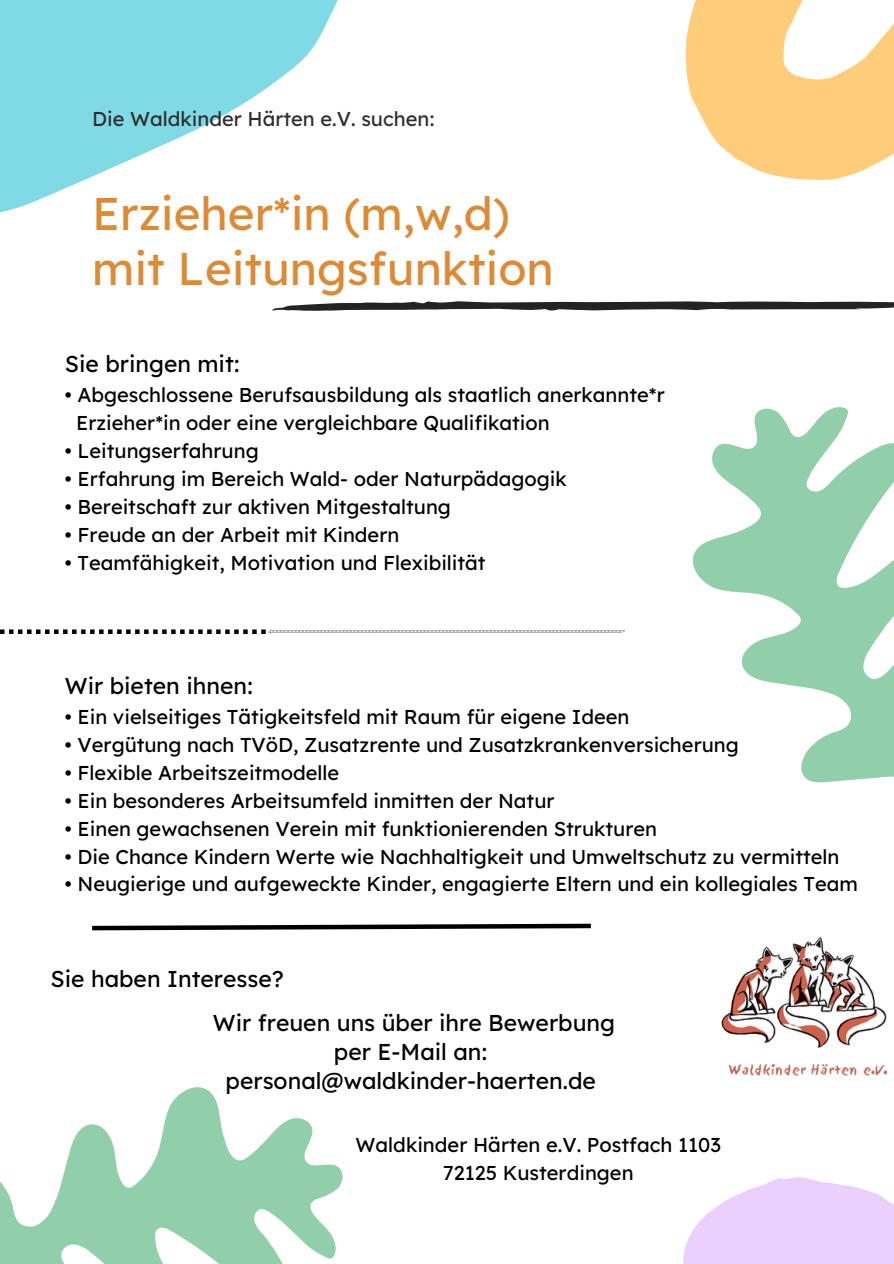
<style>
.page{position:relative;width:894px;height:1264px;background:#fff}
.page>*{position:absolute;margin:0;border:0;box-sizing:border-box;transform-origin:0 0}
.t1{font:45.75px/54.8px "Lexend Deca";color:#dd8a34}
.t2{font:22.95px/29px "Lexend Deca";color:#000;text-align:center}
.t3{font:20.1px "Lexend Deca";color:#000}
.t4{font:20.1px "Lexend Deca";color:#2d2d2d}
</style>
<div class="page">
<svg style="left:0;top:0;width:338px;height:213px;fill:#7fdae6"></svg>
<svg style="left:685px;top:0;width:208px;height:180px;fill:#ffcd79"></svg>
<svg style="left:0;top:1087px;width:343px;height:176px;fill:#91cfaa"></svg>
<img style="left:721px;top:937px;width:167px;height:139px">
<svg style="left:683px;top:1177px;width:210px;height:86px"></svg>
<svg style="left:92px;top:923px;width:499px;height:8px"></svg>
<svg style="left:0;top:629px;width:588px;height:5px"></svg>
<svg style="left:272px;top:301px;width:621px;height:10px"></svg>
<svg style="left:588px;top:407px;width:305px;height:376px"></svg>
<p class="t4" style="left:92px;top:106px;width:344px">Die Waldkinder Härten e.V. suchen:</p>
<p class="t1" style="left:92px;top:186px;width:463px">Erzieher*in (m,w,d) mit Leitungsfunktion</p>
<p class="t2" style="left:65px;top:349px;width:176px">Sie bringen mit:</p>
<h1 class="t3" style="left:65px;top:382px;width:601px">• Abgeschlossene Berufsausbildung als staatlich anerkannte*r</h1>
<p class="t3" style="left:76px;top:410px;width:475px">Erzieher*in oder eine vergleichbare Qualifikation</p>
<p class="t3" style="left:65px;top:438px;width:195px">• Leitungserfahrung</p>
<p class="t3" style="left:65px;top:465px;width:503px">• Erfahrung im Bereich Wald- oder Naturpädagogik</p>
<p class="t3" style="left:65px;top:493px;width:387px">• Bereitschaft zur aktiven Mitgestaltung</p>
<p class="t3" style="left:65px;top:521px;width:336px">• Freude an der Arbeit mit Kindern</p>
<p class="t3" style="left:65px;top:549px;width:422px">• Teamfähigkeit, Motivation und Flexibilität</p>
<p class="t2" style="left:65px;top:670px;width:190px">Wir bieten ihnen:</p>
<p class="t3" style="left:65px;top:703px;width:566px">• Ein vielseitiges Tätigkeitsfeld mit Raum für eigene Ideen</p>
<p class="t3" style="left:65px;top:731px;width:675px">• Vergütung nach TVöD, Zusatzrente und Zusatzkrankenversicherung</p>
<p class="t3" style="left:65px;top:759px;width:276px">• Flexible Arbeitszeitmodelle</p>
<p class="t3" style="left:65px;top:787px;width:491px">• Ein besonderes Arbeitsumfeld inmitten der Natur</p>
<p class="t3" style="left:65px;top:815px;width:593px">• Einen gewachsenen Verein mit funktionierenden Strukturen</p>
<p class="t3" style="left:65px;top:843px;width:775px">• Die Chance Kindern Werte wie Nachhaltigkeit und Umweltschutz zu vermitteln</p>
<p class="t3" style="left:65px;top:871px;width:794px">• Neugierige und aufgeweckte Kinder, engagierte Eltern und ein kollegiales Team</p>
<p class="t2" style="left:50px;top:963px;width:235px">Sie haben Interesse?</p>
<p class="t2" style="left:213px;top:1007px;width:403px">Wir freuen uns über ihre Bewerbung per E-Mail an: personal@waldkinder-haerten.de</p>
<p class="t3" style="left:355px;top:1131px;width:367px">Waldkinder Härten e.V. Postfach 1103</p>
<p class="t3" style="left:443px;top:1159px;width:192px">72125 Kusterdingen</p>
</div>
